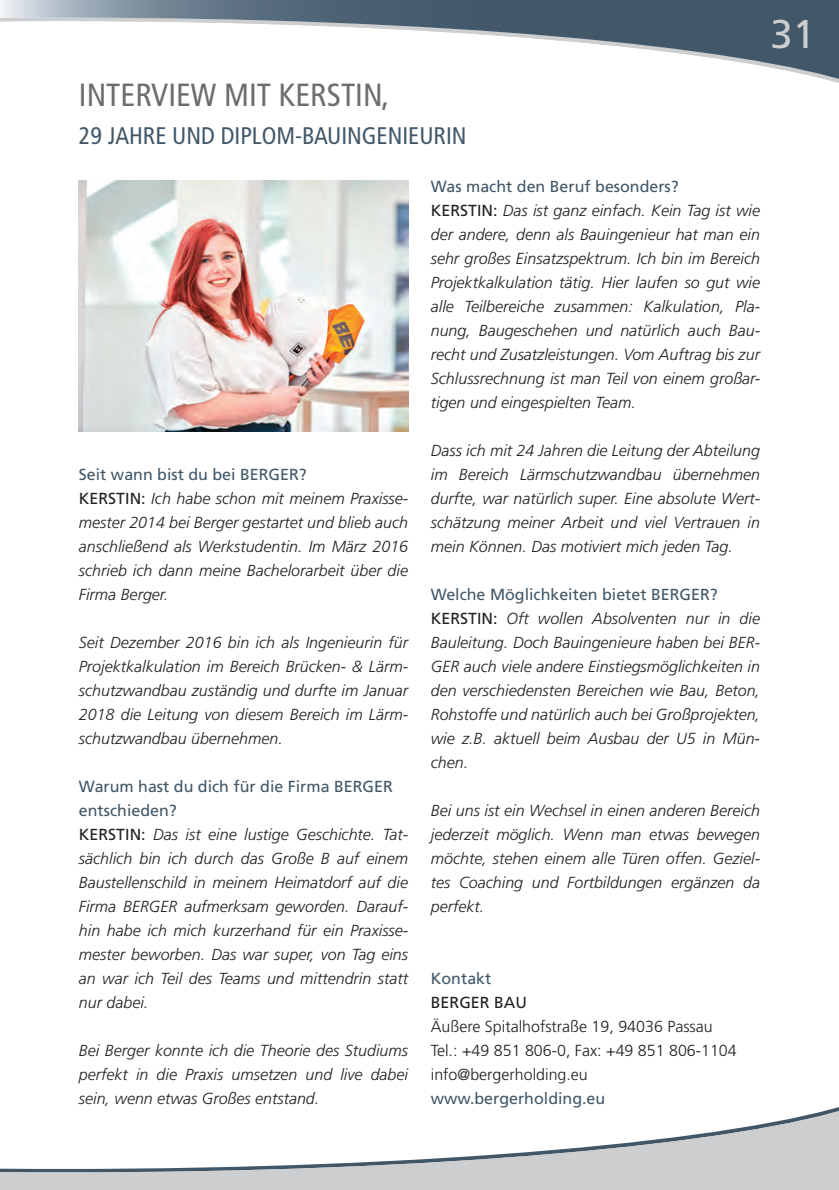
<style>
.page{position:relative;width:839px;height:1190px;background:#fff}
.page>*{position:absolute;margin:0;border:0;box-sizing:border-box;transform-origin:0 0}
.t1{font:40px "Frutiger LT Std";color:#cdced0}
.t2{font:condensed 32px "Frutiger LT Std";color:#6c6d70}
.t3{font:condensed 24px "Frutiger LT Std";color:#415768}
.t4{font:italic 300 16px/24px "Frutiger LT Std";color:#231f20}
.t5{font:300 16px/24px "Frutiger LT Std";color:#231f20}
.t6{font:16px "Frutiger LT Std";color:#415768}
.t7{font:16px "Frutiger LT Std";color:#231f20}
.s1{font-weight:400;font-style:normal;color:#415768}
.s2{font-weight:400;font-style:normal}
</style>
<div class="page">
<svg style="left:0;top:0;width:838px;height:83px"></svg>
<svg style="left:0;top:1107px;width:838px;height:83px"></svg>
<svg style="left:69px;top:1107px;width:698px;height:6px"></svg>
<img style="left:79px;top:180px;width:329px;height:251px">
<svg style="left:69px;top:71px;width:698px;height:12px"></svg>
<h2 class="t2" style="left:79px;top:76px;width:311px">INTERVIEW MIT KERSTIN,</h2>
<h3 class="t3" style="left:79px;top:121px;width:389px">29 JAHRE UND DIPLOM-BAUINGENIEURIN</h3>
<h1 class="t1" style="left:770px;top:11px;width:46px">31</h1>
<p class="t4" style="left:79px;top:462px;width:330px"><span class="s1">Seit wann bist du bei BERGER?<br></span><span class="s2">KERSTIN:</span> Ich habe schon mit meinem Praxisse&shy;mester 2014 bei Berger gestartet und blieb auch anschließend als Werkstudentin. Im März 2016 schrieb ich dann meine Bachelorarbeit über die Firma Berger.</p>
<p class="t4" style="left:79px;top:630px;width:330px;text-align:justify">Seit Dezember 2016 bin ich als Ingenieurin für Projektkalkulation im Bereich Brücken- &amp; Lärm&shy;schutzwandbau zuständig und durfte im Januar 2018 die Leitung von diesem Bereich im Lärm&shy;schutzwandbau übernehmen.</p>
<p class="t4" style="left:79px;top:774px;width:330px"><span class="s1">Warum hast du dich für die Firma BERGER entschieden?<br></span><span class="s2">KERSTIN:</span> Das ist eine lustige Geschichte. Tat&shy;sächlich bin ich durch das Große B auf einem Baustellenschild in meinem Heimatdorf auf die Firma BERGER aufmerksam geworden. Darauf&shy;hin habe ich mich kurzerhand für ein Praxisse&shy;mester beworben. Das war super, von Tag eins an war ich Teil des Teams und mittendrin statt nur dabei.</p>
<p class="t4" style="left:79px;top:1038px;width:330px;text-align:justify">Bei Berger konnte ich die Theorie des Studiums perfekt in die Praxis umsetzen und live dabei sein, wenn etwas Großes entstand.</p>
<p class="t4" style="left:430px;top:174px;width:330px"><span class="s1">Was macht den Beruf besonders?<br></span><span class="s2">KERSTIN:</span> Das ist ganz einfach. Kein Tag ist wie der andere, denn als Bauingenieur hat man ein sehr großes Einsatzspektrum. Ich bin im Bereich Projektkalkulation tätig. Hier laufen so gut wie alle Teilbereiche zusammen: Kalkulation, Pla&shy;nung, Baugeschehen und natürlich auch Bau&shy;recht und Zusatzleistungen. Vom Auftrag bis zur Schlussrechnung ist man Teil von einem großar&shy;tigen und eingespielten Team.</p>
<p class="t4" style="left:430px;top:438px;width:330px;text-align:justify">Dass ich mit 24 Jahren die Leitung der Abteilung im Bereich Lärmschutzwandbau übernehmen durfte, war natürlich super. Eine absolute Wert&shy;schätzung meiner Arbeit und viel Vertrauen in mein Können. Das motiviert mich jeden Tag.</p>
<p class="t4" style="left:430px;top:582px;width:330px"><span class="s1">Welche Möglichkeiten bietet BERGER?<br></span><span class="s2">KERSTIN:</span> Oft wollen Absolventen nur in die Bauleitung. Doch Bauingenieure haben bei BER-GER auch viele andere Einstiegsmöglichkeiten in den verschiedensten Bereichen wie Bau, Beton, Rohstoffe und natürlich auch bei Großprojekten, wie z.B. aktuell beim Ausbau der U5 in Mün&shy;chen.</p>
<p class="t4" style="left:430px;top:798px;width:330px;text-align:justify">Bei uns ist ein Wechsel in einen anderen Bereich jederzeit möglich. Wenn man etwas bewegen möchte, stehen einem alle Türen offen. Geziel&shy;tes Coaching und Fortbildungen ergänzen da perfekt.</p>
<p class="t6" style="left:430px;top:969px;width:62px">Kontakt</p>
<p class="t7" style="left:430px;top:993px;width:97px">BERGER BAU</p>
<p class="t5" style="left:430px;top:1014px;width:307px">Äußere Spitalhofstraße 19, 94036 Passau<br>Tel.: +49 851 806-0, Fax: +49 851 806-1104 info@bergerholding.eu</p>
<p class="t6" style="left:430px;top:1089px;width:176px">www.bergerholding.eu</p>
</div>
